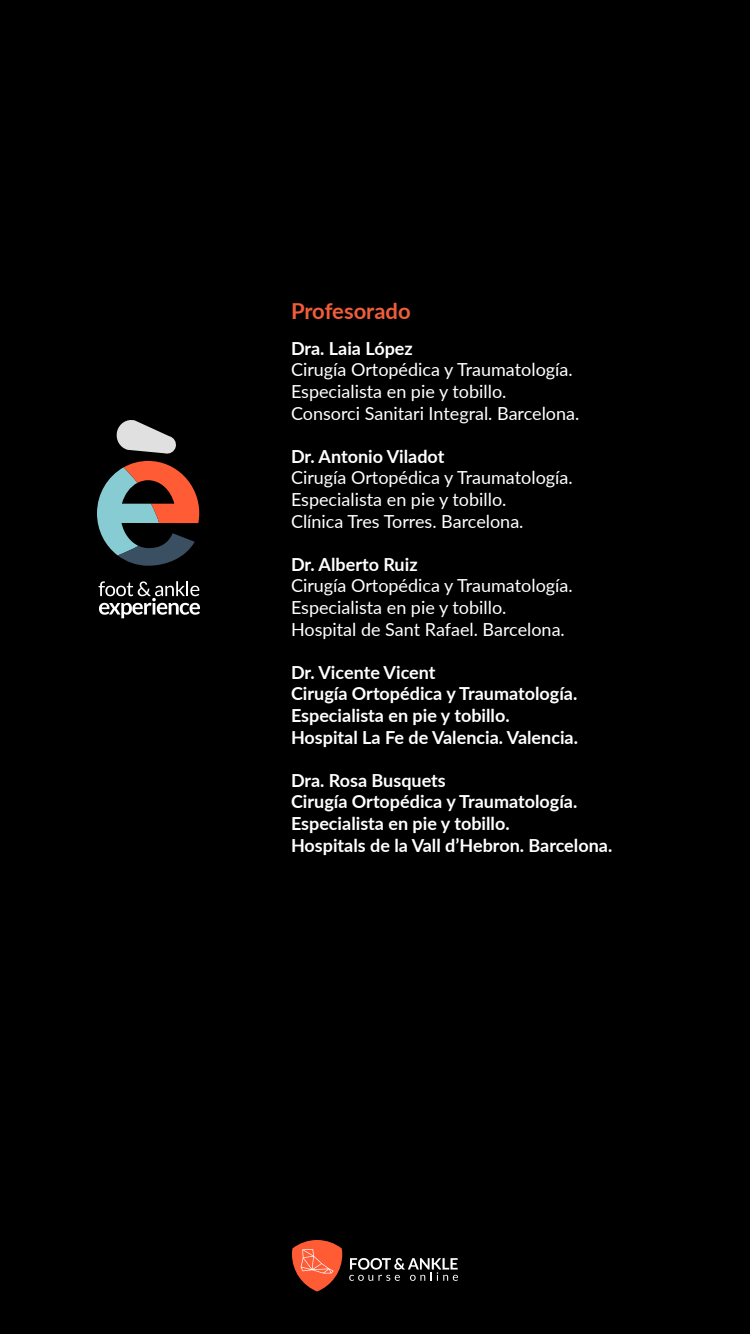
<style>
.page{position:relative;width:750px;height:1334px;background:#000}
.page>*{position:absolute;margin:0;border:0;box-sizing:border-box;transform-origin:0 0}
.t1{font:700 22px "Lato";letter-spacing:-.005em;color:#f15d3b}
.t2{font:18px/21.6px "Lato";color:#fff}
.t3{font:700 18px/21.6px "Lato";color:#fff}
</style>
<div class="page">
<svg style="left:349px;top:1258px;width:109px;height:23px"></svg>
<svg style="left:292px;top:1240px;width:50px;height:51px"></svg>
<svg style="left:97px;top:461px;width:102px;height:105px"></svg>
<svg style="left:116px;top:420px;width:60px;height:34px"></svg>
<svg style="left:99px;top:581px;width:101px;height:37px"></svg>
<p class="t1" style="left:291px;top:295px;width:121px">Profesorado</p>
<p class="t3" style="left:291px;top:337px;width:123px">Dra. Laia López</p>
<p class="t2" style="left:291px;top:358px;width:290px">Cirugía Ortopédica y Traumatología.<br>Especialista en pie y tobillo.<br>Consorci Sanitari Integral. Barcelona.</p>
<p class="t3" style="left:291px;top:445px;width:155px">Dr. Antonio Viladot</p>
<p class="t2" style="left:291px;top:466px;width:283px">Cirugía Ortopédica y Traumatología.<br>Especialista en pie y tobillo.<br>Clínica Tres Torres. Barcelona.</p>
<p class="t3" style="left:291px;top:553px;width:128px">Dr. Alberto Ruiz</p>
<p class="t2" style="left:291px;top:574px;width:283px">Cirugía Ortopédica y Traumatología.<br>Especialista en pie y tobillo.<br>Hospital de Sant Rafael. Barcelona.</p>
<p class="t3" style="left:291px;top:661px;width:289px">Dr. Vicente Vicent<br>Cirugía Ortopédica y Traumatología.<br>Especialista en pie y tobillo.<br>Hospital La Fe de Valencia. Valencia.</p>
<p class="t3" style="left:291px;top:769px;width:323px">Dra. Rosa Busquets<br>Cirugía Ortopédica y Traumatología.<br>Especialista en pie y tobillo.<br>Hospitals de la Vall d’Hebron. Barcelona.</p>
</div>
